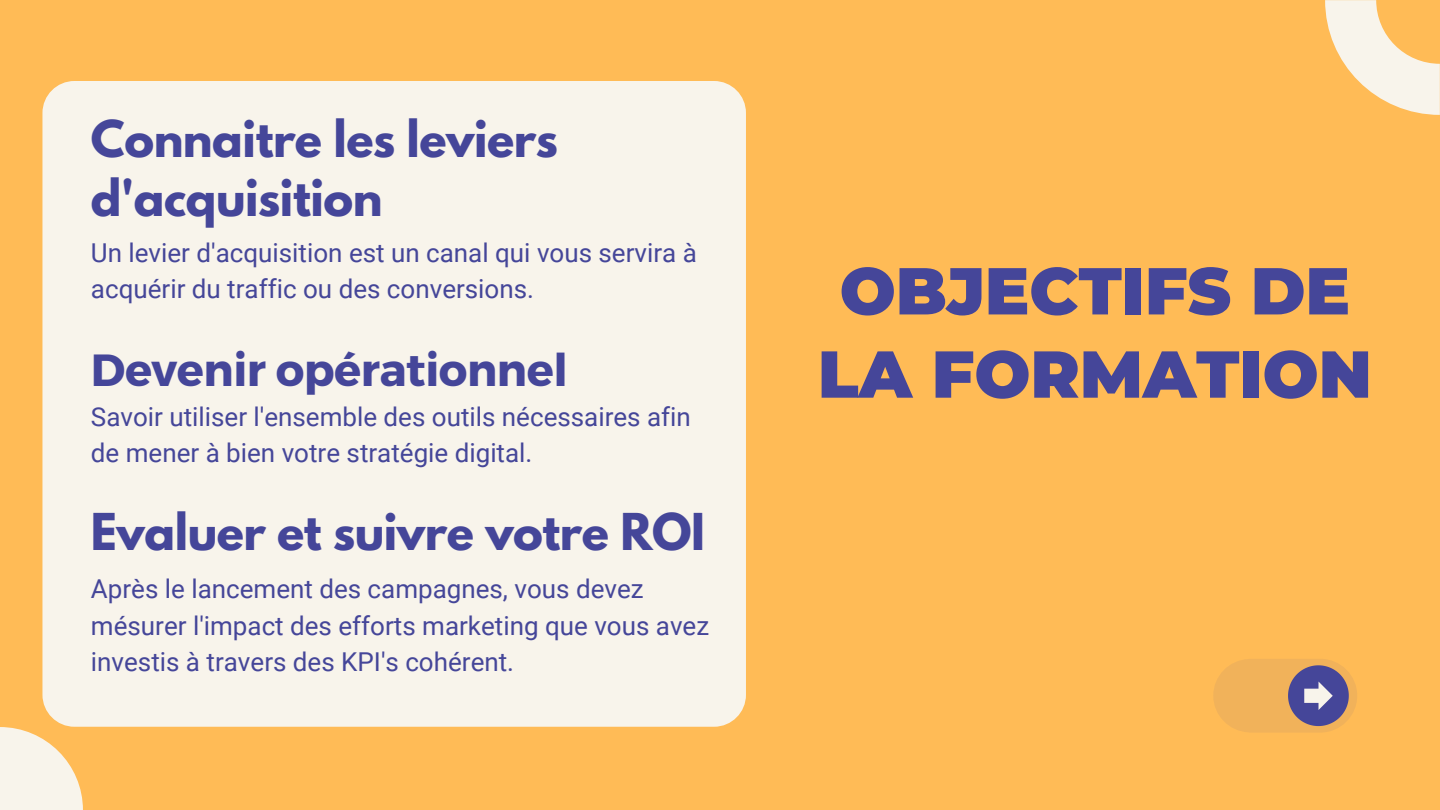
<style>
.page{position:relative;width:1440px;height:810px;background:#ffbb56}
.page>*{position:absolute;margin:0;border:0;box-sizing:border-box;transform-origin:0 0}
.t1{font:900 66.1px "Montserrat";color:#454699}
.t2{font:700 45px/58.5px "League Spartan";letter-spacing:-.01em;color:#454699}
.t3{font:700 45px "Montserrat";letter-spacing:-.01em;color:#454699}
.t4{font:26px/36.4px "Roboto";color:#454699}
</style>
<div class="page">
<div style="left:1213px;top:659px;width:144px;height:74px;background:#f1b25a;border-radius:37px"></div>
<svg style="left:1288px;top:665px;width:61px;height:61px"></svg>
<svg style="left:1325px;top:0;width:115px;height:115px"></svg>
<svg style="left:0;top:727px;width:83px;height:83px"></svg>
<div style="left:42px;top:81px;width:704px;height:646px;background:#f8f4eb;border-radius:32px"></div>
<p class="t2" style="left:91px;top:115px;width:469px">Connaitre les leviers d'acquisition</p>
<p class="t4" style="left:91px;top:234px;width:607px">Un levier d'acquisition est un canal qui vous servira à acquérir du traffic ou des conversions.</p>
<p class="t1" style="left:840px;top:250px;width:512px">OBJECTIFS DE</p>
<p class="t3" style="left:91px;top:341px;width:478px">Devenir opérationnel</p>
<p class="t1" style="left:818px;top:334px;width:556px">LA FORMATION</p>
<p class="t4" style="left:91px;top:399px;width:601px">Savoir utiliser l'ensemble des outils nécessaires afin de mener à bien votre stratégie digital.</p>
<p class="t2" style="left:91px;top:508px;width:616px">Evaluer et suivre votre ROI</p>
<p class="t4" style="left:91px;top:571px;width:620px">Après le lancement des campagnes, vous devez mésurer l'impact des efforts marketing que vous avez investis à travers des KPI's cohérent.</p>
</div>
